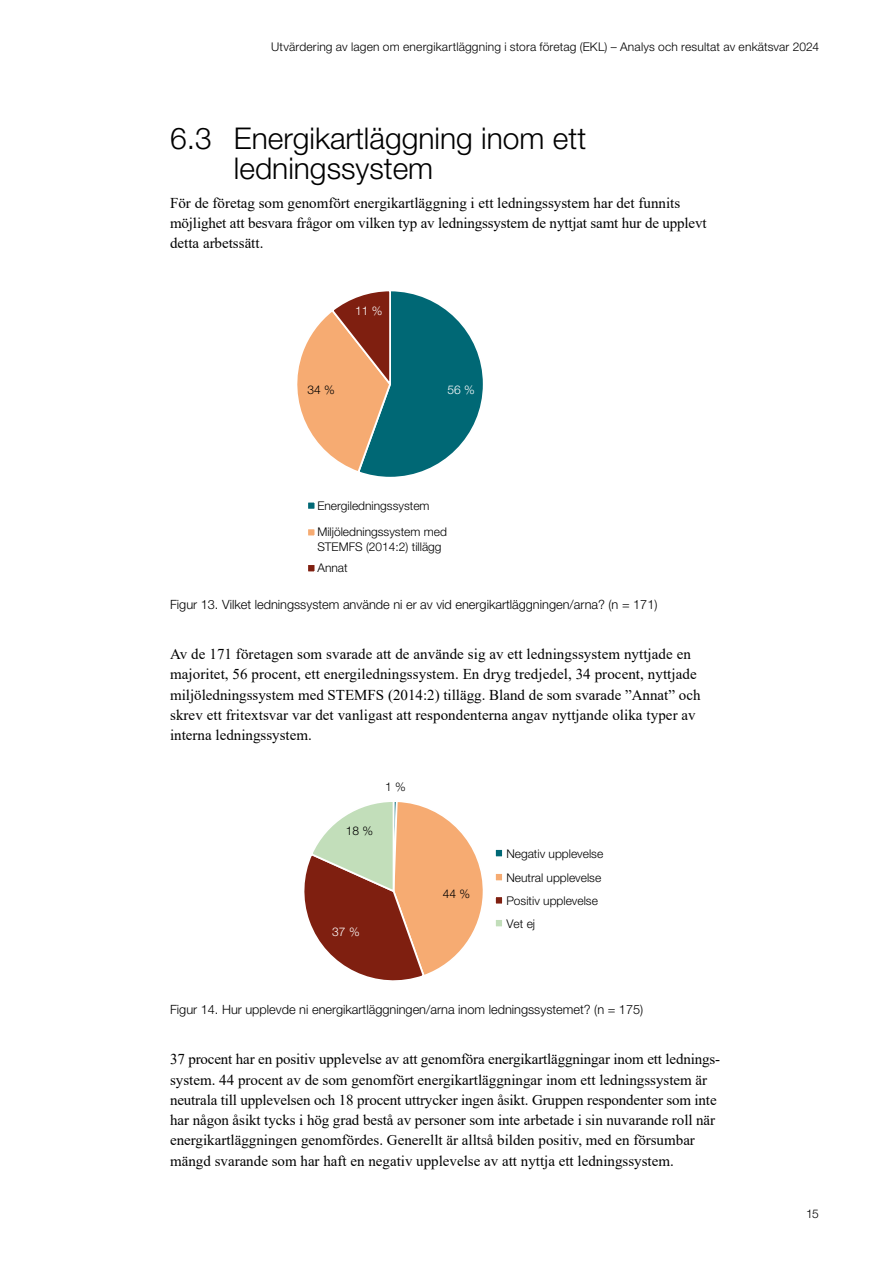
<style>
.page{position:relative;width:893px;height:1263px;background:#fff}
.page>*{position:absolute;margin:0;border:0;box-sizing:border-box;transform-origin:0 0}
.Rubrik_2{font:300 30px/30px "Helvetica Neue LT Std";color:#000}
.Brödtext_efter_figur{font:15px/20.2px "Times New Roman";color:#000}
.Brödtext{font:15px/20.2px "Times New Roman";color:#000}
.Figurtext{font:300 12.75px "Helvetica Neue LT Std";color:#000}
.t1{font:300 12px/23.2px "Helvetica Neue LT Std";color:#000}
.t2{font:300 12px "Helvetica Neue LT Std";color:#fff}
</style>
<div class="page">
<svg style="left:297px;top:291px;width:186px;height:186px"></svg>
<div style="left:307px;top:502px;width:8px;height:8px;background:#006875"></div>
<div style="left:306px;top:501px;width:10px;height:9px;border:2px solid #fff"></div>
<div style="left:307px;top:528px;width:8px;height:8px;background:#f6ab72"></div>
<div style="left:306px;top:527px;width:10px;height:10px;border:2px solid #fff"></div>
<div style="left:307px;top:564px;width:8px;height:8px;background:#7f1f10"></div>
<div style="left:306px;top:563px;width:10px;height:10px;border:2px solid #fff"></div>
<svg style="left:304px;top:802px;width:179px;height:179px"></svg>
<div style="left:495px;top:849px;width:8px;height:8px;background:#006875"></div>
<div style="left:494px;top:848px;width:10px;height:10px;border:2px solid #fff"></div>
<div style="left:495px;top:873px;width:8px;height:8px;background:#f6ab72"></div>
<div style="left:494px;top:872px;width:10px;height:10px;border:2px solid #fff"></div>
<div style="left:495px;top:896px;width:8px;height:8px;background:#7f1f10"></div>
<div style="left:494px;top:895px;width:10px;height:10px;border:2px solid #fff"></div>
<div style="left:495px;top:919px;width:8px;height:8px;background:#c2deba"></div>
<div style="left:494px;top:918px;width:10px;height:10px;border:2px solid #fff"></div>
<p class="t1" style="left:271px;top:35px;width:549px">Utvärdering av lagen om energikartläggning i stora företag (EKL) – Analys och resultat av enkätsvar 2024</p>
<h2 class="Rubrik_2" style="left:234px;top:123px;width:354px;text-indent:-64px">6.3 Energikartläggning inom ett ledningssystem</h2>
<p class="Brödtext" style="left:170px;top:192px;width:538px">För de företag som genomfört energikartläggning i ett ledningssystem har det funnits möjlighet att besvara frågor om vilken typ av ledningssystem de nyttjat samt hur de upplevt detta arbetssätt.</p>
<p class="t2" style="left:355px;top:303px;width:29px">11 %</p>
<p class="t1" style="left:307px;top:377px;width:29px">34 %</p>
<p class="t2" style="left:447px;top:382px;width:29px">56 %</p>
<p class="t1" style="left:317px;top:492px;width:131px;line-height:26.2px">Energiledningssystem<br>Miljöledningssystem med</p>
<p class="t1" style="left:317px;top:535px;width:126px;line-height:21.6px">STEMFS (2014:2) tillägg<br>Annat</p>
<p class="Figurtext" style="left:170px;top:597px;width:489px">Figur 13. Vilket ledningssystem använde ni er av vid energikartläggningen/arna? (n = 171)</p>
<p class="Brödtext_efter_figur" style="left:170px;top:643px;width:532px">Av de 171 företagen som svarade att de använde sig av ett ledningssystem nyttjade en majoritet, 56 procent, ett energiledningssystem. En dryg tredjedel, 34 procent, nyttjade miljöledningssystem med STEMFS (2014:2) tillägg. Bland de som svarade ”Annat” och skrev ett fritextsvar var det vanligast att respondenterna angav nyttjande olika typer av interna ledningssystem.</p>
<p class="t1" style="left:385px;top:775px;width:22px">1 %</p>
<p class="t1" style="left:346px;top:819px;width:29px">18 %</p>
<p class="t2" style="left:332px;top:924px;width:29px">37 %</p>
<p class="t1" style="left:443px;top:882px;width:29px">44 %</p>
<p class="t1" style="left:506px;top:842px;width:98px">Negativ upplevelse<br>Neutral upplevelse<br>Positiv upplevelse<br>Vet ej</p>
<p class="Figurtext" style="left:170px;top:1002px;width:475px">Figur 14. Hur upplevde ni energikartläggningen/arna inom ledningssystemet? (n = 175)</p>
<p class="Brödtext_efter_figur" style="left:170px;top:1049px;width:551px">37 procent har en positiv upplevelse av att genomföra energikartläggningar inom ett lednings&shy;system. 44 procent av de som genomfört energikartläggningar inom ett ledningssystem är neutrala till upplevelsen och 18 procent uttrycker ingen åsikt. Gruppen respondenter som inte har någon åsikt tycks i hög grad bestå av personer som inte arbetade i sin nuvarande roll när energikartläggningen genomfördes. Generellt är alltså bilden positiv, med en försumbar mängd svarande som har haft en negativ upplevelse av att nyttja ett ledningssystem.</p>
<p class="t1" style="left:806px;top:1202px;width:14px">15</p>
</div>
